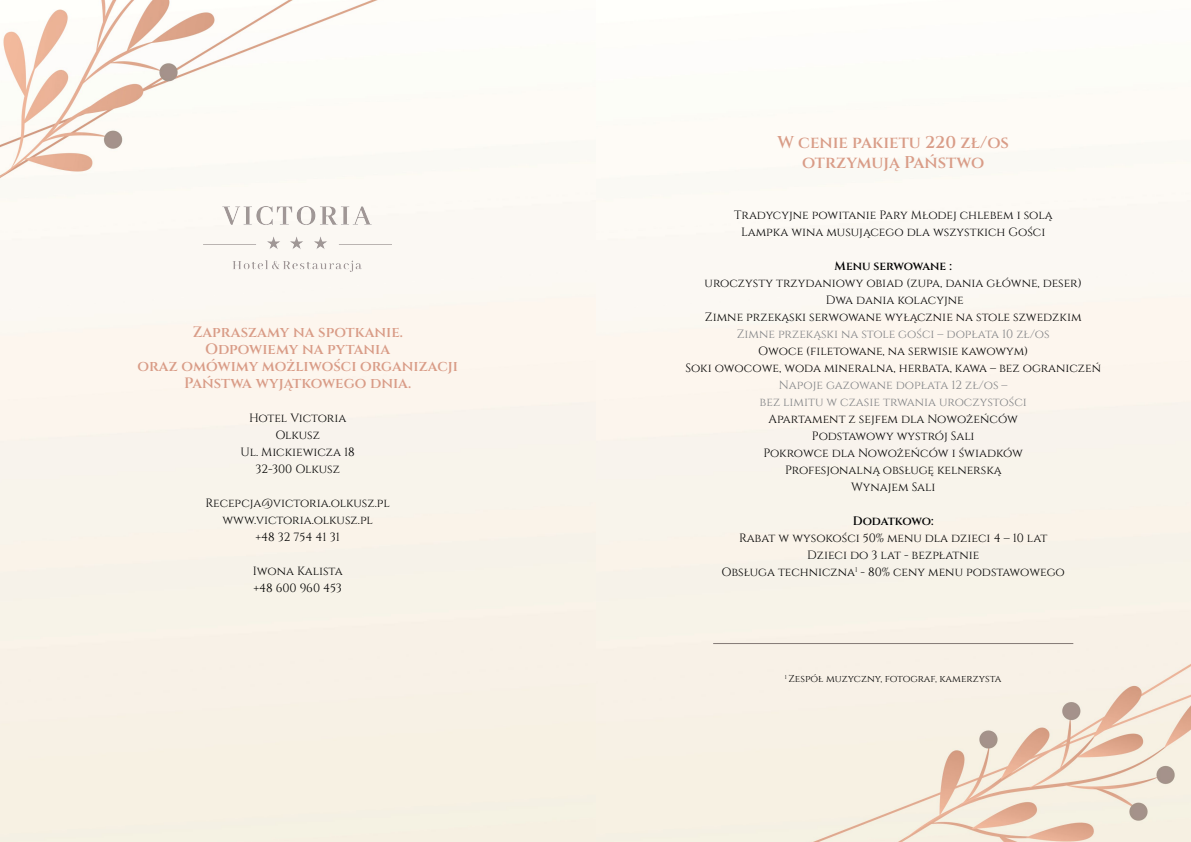
<style>
.page{position:relative;width:1191px;height:842px;background:#fff}
.page>*{position:absolute;margin:0;border:0;box-sizing:border-box;transform-origin:0 0}
.t1{font:600 17px/20px "Cinzel";color:#d99c87;text-align:center}
.t2{font:600 15px/17px "Cinzel";color:#d99c87;text-align:center}
.t3{font:12px/17px "Cinzel";color:#000;text-align:center}
.t4{font:12px/17px "Cinzel";color:#808285;text-align:center}
.t5{font:600 12px "Cinzel";letter-spacing:-.015em;color:#000}
.t6{font:10px "Cinzel";color:#000}
</style>
<div class="page">
<img style="left:0;top:0;width:1191px;height:842px">
<img style="left:204px;top:206px;width:187px;height:65px">
<hr style="left:713px;top:643px;width:360px;height:1px;background:#837976">
<p class="t2" style="left:138px;top:324px;width:322px">Zapraszamy na spotkanie.<br>Odpowiemy na pytania<br>oraz omówimy możliwości organizacji<br>Państwa wyjątkowego dnia.</p>
<p class="t3" style="left:240px;top:410px;width:116px">Hotel Victoria<br>Olkusz<br>Ul. Mickiewicza 18<br>32-300 Olkusz</p>
<p class="t3" style="left:205px;top:495px;width:186px">Recepcja@victoria.olkusz.pl www.victoria.olkusz.pl<br>+48 32 754 41 31</p>
<p class="t3" style="left:253px;top:563px;width:91px;text-align:left">Iwona Kalista +48 600 960 453</p>
<h1 class="t1" style="left:777px;top:133px;width:233px">W cenie pakietu 220 zł/os otrzymują Państwo</h1>
<p class="t3" style="left:734px;top:206px;width:320px">Tradycyjne powitanie Pary Młodej chlebem i solą<br>Lampka wina musującego dla wszystkich Gości</p>
<p class="t5" style="left:834px;top:258px;width:119px">Menu serwowane :</p>
<p class="t3" style="left:704px;top:274px;width:379px">uroczysty trzydaniowy obiad (zupa, dania główne, deser)<br>Dwa dania kolacyjne<br>Zimne przekąski serwowane wyłącznie na stole szwedzkim</p>
<p class="t4" style="left:736px;top:325px;width:314px">Zimne przekąski na stole gości – dopłata 10 zł/os</p>
<p class="t3" style="left:685px;top:342px;width:417px">Owoce (filetowane, na serwisie kawowym)<br>Soki owocowe, woda mineralna, herbata, kawa – bez ograniczeń</p>
<p class="t4" style="left:759px;top:376px;width:269px">Napoje gazowane dopłata 12 zł/os –<br>bez limitu w czasie trwania uroczystości</p>
<p class="t3" style="left:763px;top:410px;width:261px">Apartament z sejfem dla Nowożeńców<br>Podstawowy wystrój Sali<br>Pokrowce dla Nowożeńców i świadków<br>Profesjonalną obsługę kelnerską<br>Wynajem Sali</p>
<p class="t5" style="left:852px;top:513px;width:82px">Dodatkowo:</p>
<p class="t3" style="left:721px;top:529px;width:345px">Rabat w wysokości 50% menu dla dzieci 4 – 10 lat<br>Dzieci do 3 lat - bezpłatnie<br>Obsługa techniczna<sup>1</sup> - 80% ceny menu podstawowego</p>
<p class="t6" style="left:785px;top:673px;width:218px"><sup>1</sup> Zespół muzyczny, fotograf, kamerzysta</p>
</div>
